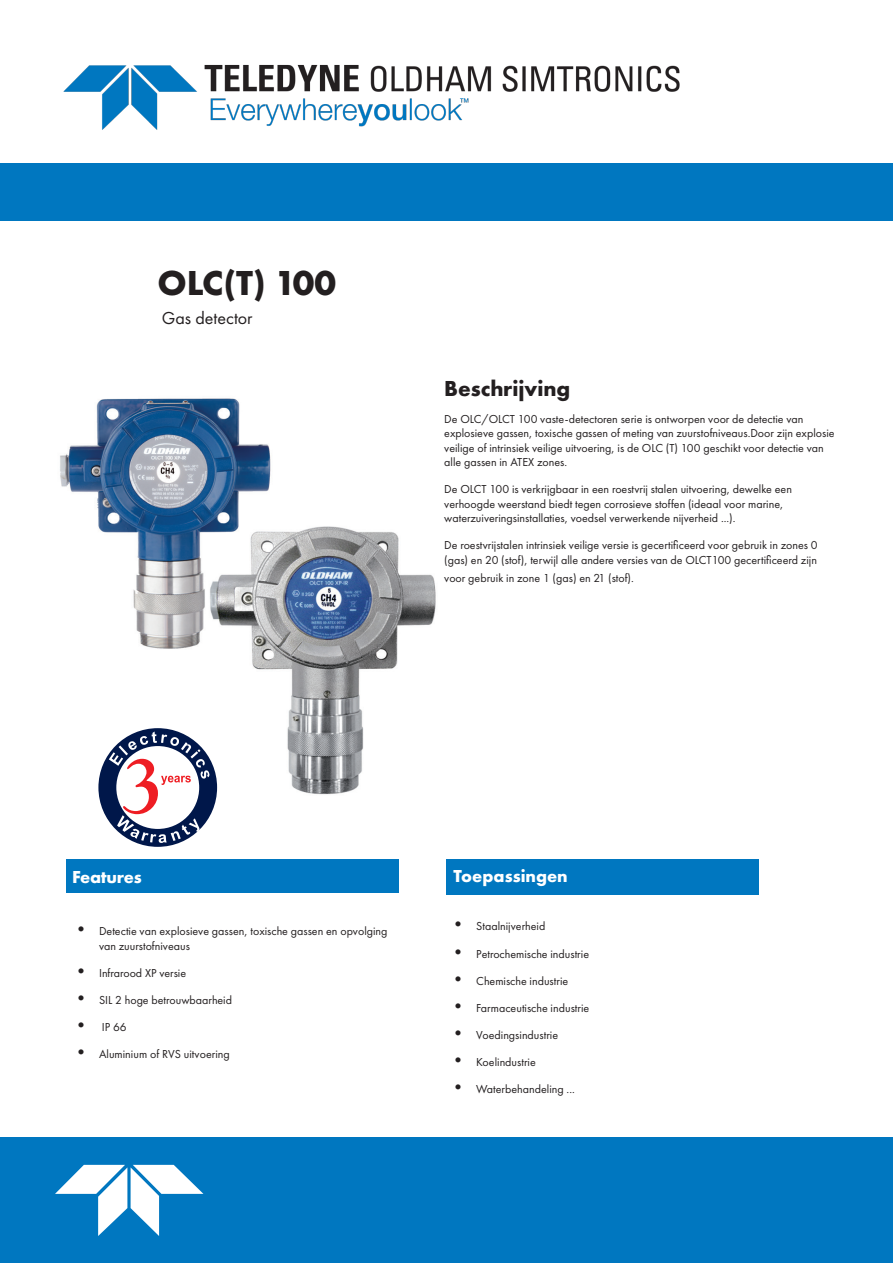
<style>
.page{position:relative;width:893px;height:1263px;background:#fff}
.page>*{position:absolute;margin:0;border:0;box-sizing:border-box;transform-origin:0 0}
.t1{font:700 36px "Futura PT";letter-spacing:-.02em;color:#231f20}
.t2{font:700 22.5px "Futura PT";color:#231f20}
.t3{font:700 18px "Futura PT";color:#fff}
.t4{font:18px "Futura PT";color:#231f20}
.t5{font:12px/14.4px "Futura PT";color:#231f20}
.s1{font-size:18px}
</style>
<div class="page">
<img style="left:60px;top:398px;width:376px;height:420px">
<div style="left:98px;top:728px;width:119px;height:119px;background:#00174a;border-radius:50%"></div>
<svg style="left:109px;top:731px;width:100px;height:112px"></svg>
<div style="left:0;top:164px;width:893px;height:57px;background:#0077c0"></div>
<div style="left:0;top:1137px;width:893px;height:126px;background:#0077c0"></div>
<svg style="left:55px;top:1165px;width:148px;height:71px"></svg>
<img style="left:63px;top:64px;width:617px;height:66px">
<div style="left:66px;top:859px;width:333px;height:34px;background:#0077c0"></div>
<div style="left:446px;top:859px;width:313px;height:36px;background:#0077c0"></div>
<p class="t1" style="left:157px;top:260px;width:180px">OLC(T) 100</p>
<p class="t4" style="left:162px;top:307px;width:92px">Gas detector</p>
<p class="t2" style="left:444px;top:374px;width:128px">Beschrijving</p>
<p class="t5" style="left:444px;top:411px;width:392px">De OLC/OLCT 100 vaste-detectoren serie is ontworpen voor de detectie van explosieve gassen, toxische gassen of meting van zuurstofniveaus.Door zijn explosie veilige of intrinsiek veilige uitvoering, is de OLC (T) 100 geschikt voor detectie van alle gassen in ATEX zones.</p>
<p class="t5" style="left:444px;top:482px;width:349px">De OLCT 100 is verkrijgbaar in een roestvrij stalen uitvoering, dewelke een verhoogde weerstand biedt tegen corrosieve stoffen (ideaal voor marine, waterzuiveringsinstallaties, voedsel verwerkende nijverheid ...).</p>
<p class="t5" style="left:444px;top:538px;width:375px">De roestvrijstalen intrinsiek veilige versie is gecertificeerd voor gebruik in zones 0 (gas) en 20 (stof), terwijl alle andere versies van de OLCT100 gecertificeerd zijn</p>
<p class="t5" style="left:444px;top:571px;width:191px">voor gebruik in zone 1 (gas) en 21 (stof).</p>
<p class="t3" style="left:72px;top:865px;width:71px">Features</p>
<p class="t5" style="left:99px;top:924px;width:290px;text-indent:-27px"><span class="s1">•</span> Detectie van explosieve gassen, toxische gassen en opvolging van zuurstofniveaus</p>
<p class="t5" style="left:72px;top:966px;width:116px"><span class="s1">•</span> Infrarood XP versie</p>
<p class="t5" style="left:72px;top:993px;width:162px"><span class="s1">•</span> SIL 2 hoge betrouwbaarheid</p>
<p class="t5" style="left:72px;top:1020px;width:56px"><span class="s1">•</span> IP 66</p>
<p class="t5" style="left:72px;top:1047px;width:159px"><span class="s1">•</span> Aluminium of RVS uitvoering</p>
<p class="t3" style="left:453px;top:864px;width:116px">Toepassingen</p>
<p class="t5" style="left:449px;top:919px;width:98px"><span class="s1">•</span> Staalnijverheid</p>
<p class="t5" style="left:449px;top:946px;width:141px"><span class="s1">•</span> Petrochemische industrie</p>
<p class="t5" style="left:449px;top:973px;width:120px"><span class="s1">•</span> Chemische industrie</p>
<p class="t5" style="left:449px;top:1001px;width:142px"><span class="s1">•</span> Farmaceutische industrie</p>
<p class="t5" style="left:449px;top:1028px;width:110px"><span class="s1">•</span> Voedingsindustrie</p>
<p class="t5" style="left:449px;top:1055px;width:88px"><span class="s1">•</span> Koelindustrie</p>
<p class="t5" style="left:449px;top:1082px;width:127px"><span class="s1">•</span> Waterbehandeling ...</p>
</div>
